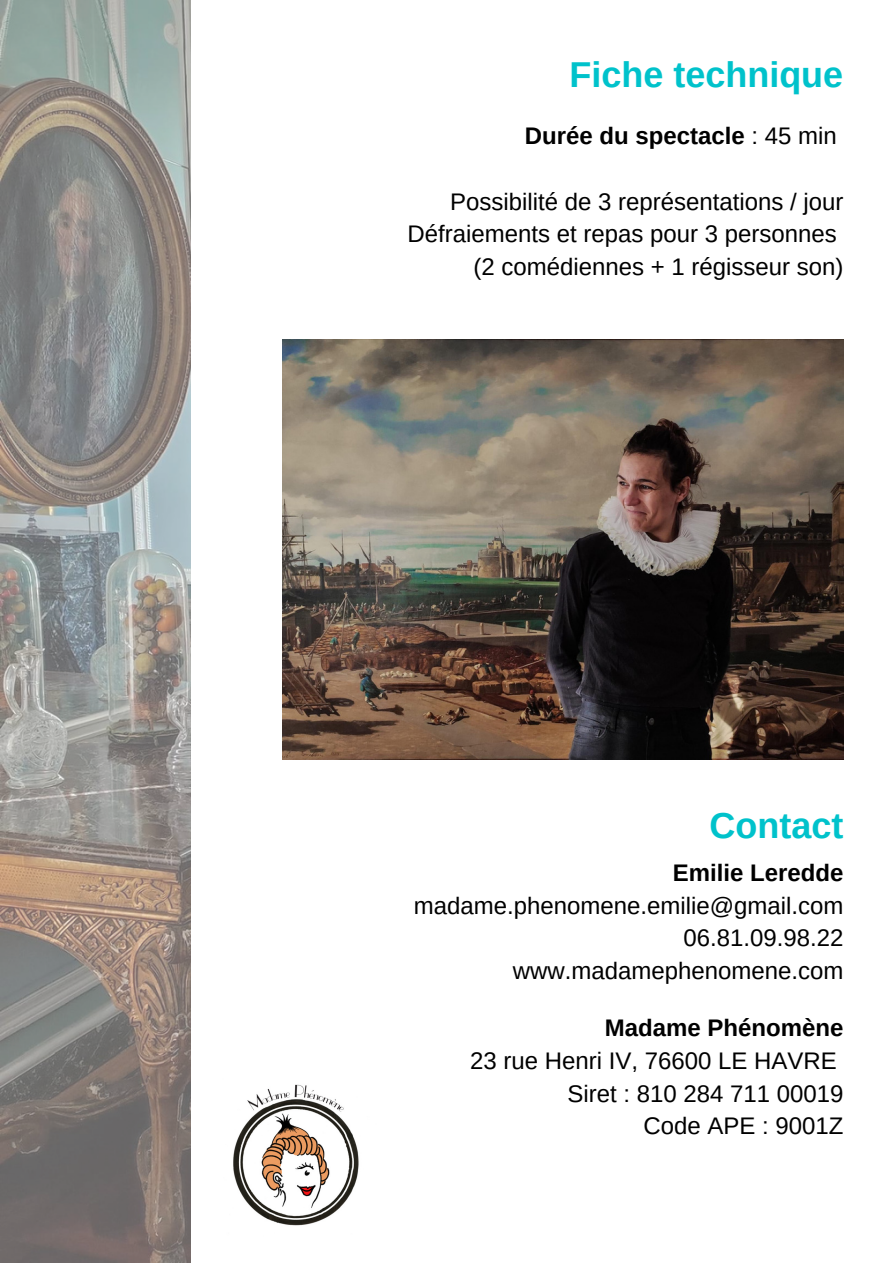
<style>
.page{position:relative;width:893px;height:1264px;background:#fff}
.page>*{position:absolute;margin:0;border:0;box-sizing:border-box;transform-origin:0 0}
.t1{font:700 36px "Arimo";color:#00c2cb}
.t2{font:24px/32.5px "Arimo";color:#000;text-align:right}
.t3{font:700 24px "Arimo";color:#000}
.s1{font-weight:400}
</style>
<div class="page">
<img style="left:233px;top:1084px;width:126px;height:142px">
<img style="left:0;top:0;width:190px;height:1262px">
<img style="left:282px;top:339px;width:561px;height:421px">
<h1 class="t1" style="left:569px;top:55px;width:275px">Fiche technique</h1>
<p class="t3" style="left:525px;top:123px;width:313px">Durée du spectacle <span class="s1">: 45 min</span></p>
<p class="t2" style="left:407px;top:185px;width:437px">Possibilité de 3 représentations / jour<br>Défraiements et repas pour 3 personnes (2 comédiennes + 1 régisseur son)</p>
<h1 class="t1" style="left:709px;top:805px;width:135px">Contact</h1>
<p class="t3" style="left:673px;top:859px;width:172px">Emilie Leredde</p>
<p class="t2" style="left:414px;top:889px;width:431px">madame.phenomene.emilie@gmail.com<br>06.81.09.98.22 www.madamephenomene.com</p>
<p class="t3" style="left:605px;top:1014px;width:240px">Madame Phénomène</p>
<p class="t2" style="left:470px;top:1044px;width:375px">23 rue Henri IV, 76600 LE HAVRE<br>Siret : 810 284 711 00019<br>Code APE : 9001Z</p>
</div>
